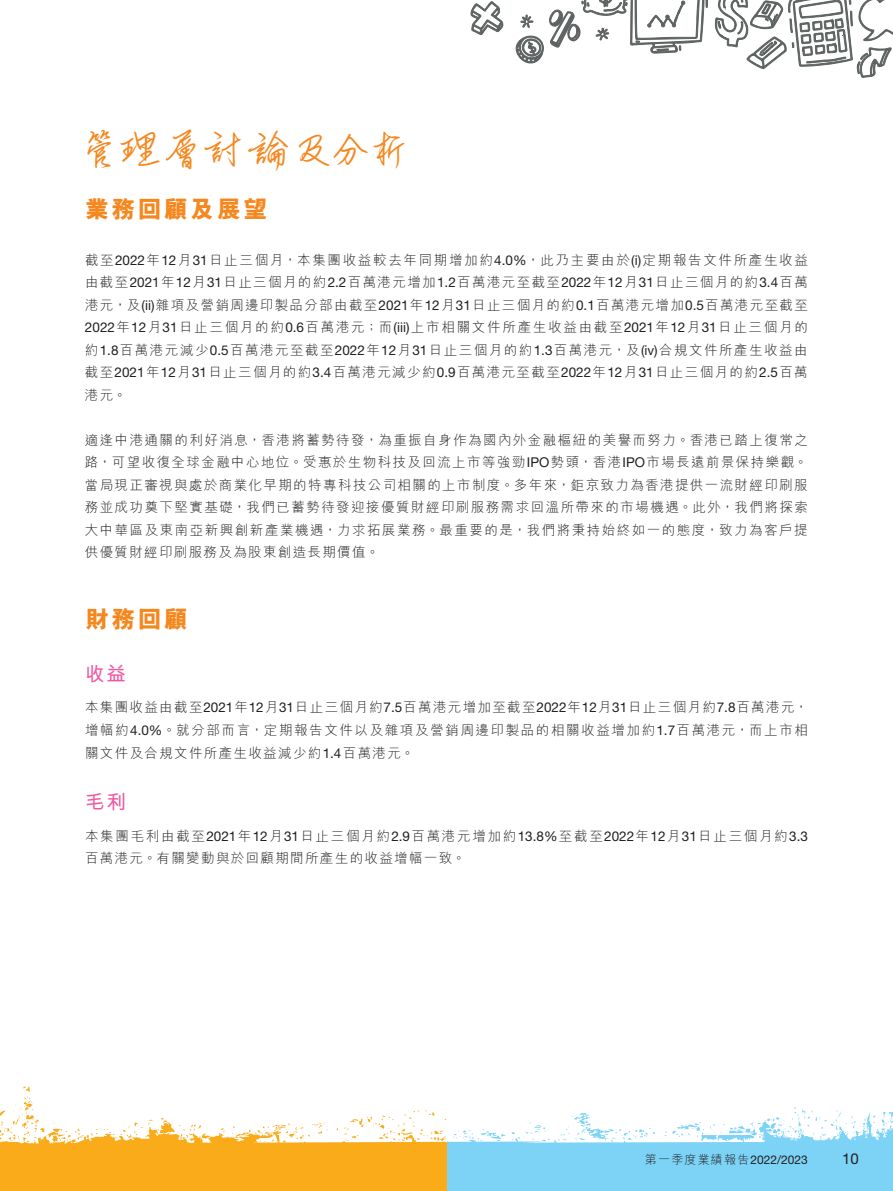
<style>
.page{position:relative;width:893px;height:1191px;background:#fff}
.page>*{position:absolute;margin:0;border:0;box-sizing:border-box;transform-origin:0 0}
.t1{font:500 43.5px "M Banquet PHK";letter-spacing:.1em;color:#f5871f}
.t2{font:800 24px "M Hei HK";letter-spacing:.1em;color:#f5871f}
.t3{font:700 19.5px "M Hei HK";color:#ef59a1}
.t4{font:15px "Helvetica Neue LT Std";color:#231f20}
.t5{font:300 13.5px/22.5px "M Hei HK";letter-spacing:.105em;color:#231f20;text-align:justify}
.t6{font:300 13.5px/22.5px "M Hei HK";letter-spacing:.125em;color:#231f20}
.t7{font:12px "Helvetica Neue LT Std";color:#231f20}
.s1{font-family:"Helvetica Neue LT Std";font-weight:400}
.s2{font-family:"M Hei HK";font-weight:300}
</style>
<div class="page">
<div style="left:446px;top:1083px;width:447px;height:108px;background:#7cd3f6"></div>
<div style="left:0;top:1083px;width:447px;height:108px;background:#faab1a"></div>
<svg style="left:28px;top:1131px;width:860px;height:12px;fill:#fefefe"></svg>
<div style="left:28px;top:1083px;width:865px;height:48px;background:#fff"></div>
<svg style="left:0;top:1083px;width:28px;height:61px;background:#fef6e8"></svg>
<svg style="left:470px;top:1px;width:34px;height:34px"></svg>
<svg style="left:715px;top:0;width:178px;height:78px"></svg>
<svg style="left:515px;top:0;width:193px;height:64px"></svg>
<h1 class="t1" style="left:85px;top:123px;width:322px">管理層討論及分析</h1>
<h2 class="t2" style="left:85px;top:198px;width:184px">業務回顧及展望</h2>
<p class="t5" style="left:85px;top:248px;width:725px">截至<span class="s1">2022</span>年<span class="s1">12</span>月<span class="s1">31</span>日止三個月，本集團收益較去年同期增加約<span class="s1">4.0%</span>，此乃主要由於 <span class="s1">)i(</span> 定期報告文件所產生收益由截至<span class="s1">2021</span>年<span class="s1">12</span>月<span class="s1">31</span>日止三個月的約<span class="s1">2.2</span>百萬港元增加<span class="s1">1.2</span>百萬港元至截至<span class="s1">2022</span>年<span class="s1">12</span>月<span class="s1">31</span>日止三個月的約<span class="s1">3.4</span>百萬港元，及 <span class="s1">)i i(</span> 雜項及營銷周邊印製品分部由截至<span class="s1">2021</span>年<span class="s1">12</span>月<span class="s1">31</span>日止三個月的約<span class="s1">0.1</span>百萬港元增加<span class="s1">0.5</span>百萬港元至截至<span class="s1">2022</span>年<span class="s1">12</span>月<span class="s1">31</span>日止三個月的約<span class="s1">0.6</span>百萬港元；而<span class="s1">(iii)</span>上市相關文件所產生收益由截至<span class="s1">2021</span>年<span class="s1">12</span>月<span class="s1">31</span>日止三個月的約<span class="s1">1.8</span>百萬港元減少<span class="s1">0.5</span>百萬港元至截至<span class="s1">2022</span>年<span class="s1">12</span>月<span class="s1">31</span>日止三個月的約<span class="s1">1.3</span>百萬港元，及 <span class="s1">i v( )</span>合規文件所產生收益由截至<span class="s1">2021</span>年<span class="s1">12</span>月<span class="s1">31</span>日止三個月的約<span class="s1">3.4</span>百萬港元減少約<span class="s1">0.9</span>百萬港元至截至<span class="s1">2022</span>年<span class="s1">12</span>月<span class="s1">31</span>日止三個月的約<span class="s1">2.5</span>百萬港元。</p>
<p class="t5" style="left:85px;top:428px;width:725px">適逢中港通關的利好消息，香港將蓄勢待發，為重振自身作為國內外金融樞紐的美譽而努力。香港已踏上復常之路，可望收復全球金融中心地位。受惠於生物科技及回流上市等強勁<span class="s1">IPO</span>勢頭，香港<span class="s1">IPO</span>市場長遠前景保持樂觀。當局現正審視與處於商業化早期的特專科技公司相關的上市制度。多年來，鉅京致力為香港提供一流財經印刷服務並成功奠下堅實基礎，我們已蓄勢待發迎接優質財經印刷服務需求回溫所帶來的市場機遇。此外，我們將探索大中華區及東南亞新興創新產業機遇，力求拓展業務。最重要的是，我們將秉持始終如一的態度，致力為客戶提供優質財經印刷服務及為股東創造長期價值。</p>
<h2 class="t2" style="left:85px;top:607px;width:105px">財務回顧</h2>
<h3 class="t3" style="left:85px;top:659px;width:42px">收益</h3>
<p class="t5" style="left:85px;top:696px;width:724px">本集團收益由截至<span class="s1">2021</span>年<span class="s1">12</span>月<span class="s1">31</span>日止三個月約<span class="s1">7.5</span>百萬港元增加至截至<span class="s1">2022</span>年<span class="s1">12</span>月<span class="s1">31</span>日止三個月約<span class="s1">7.8</span>百萬港元，增幅約<span class="s1">4.0%</span>。就分部而言，定期報告文件以及雜項及營銷周邊印製品的相關收益增加約<span class="s1">1.7</span>百萬港元，而上市相關文件及合規文件所產生收益減少約<span class="s1">1.4</span>百萬港元。</p>
<h3 class="t3" style="left:85px;top:787px;width:42px">毛利</h3>
<p class="t6" style="left:85px;top:824px;width:724px">本集團毛利由截至<span class="s1">2021</span>年<span class="s1">12</span>月<span class="s1">31</span>日止三個月約<span class="s1">2.9</span>百萬港元增加約<span class="s1">13.8%</span>至截至<span class="s1">2022</span>年<span class="s1">12</span>月<span class="s1">31</span>日止三個月約<span class="s1">3.3</span>百萬港元。有關變動與於回顧期間所產生的收益增幅一致。</p>
<p class="t7" style="left:645px;top:1152px;width:164px"><span class="s2">第一季度業績報告</span>2022/2023</p>
<p class="t4" style="left:842px;top:1149px;width:18px">10</p>
</div>
